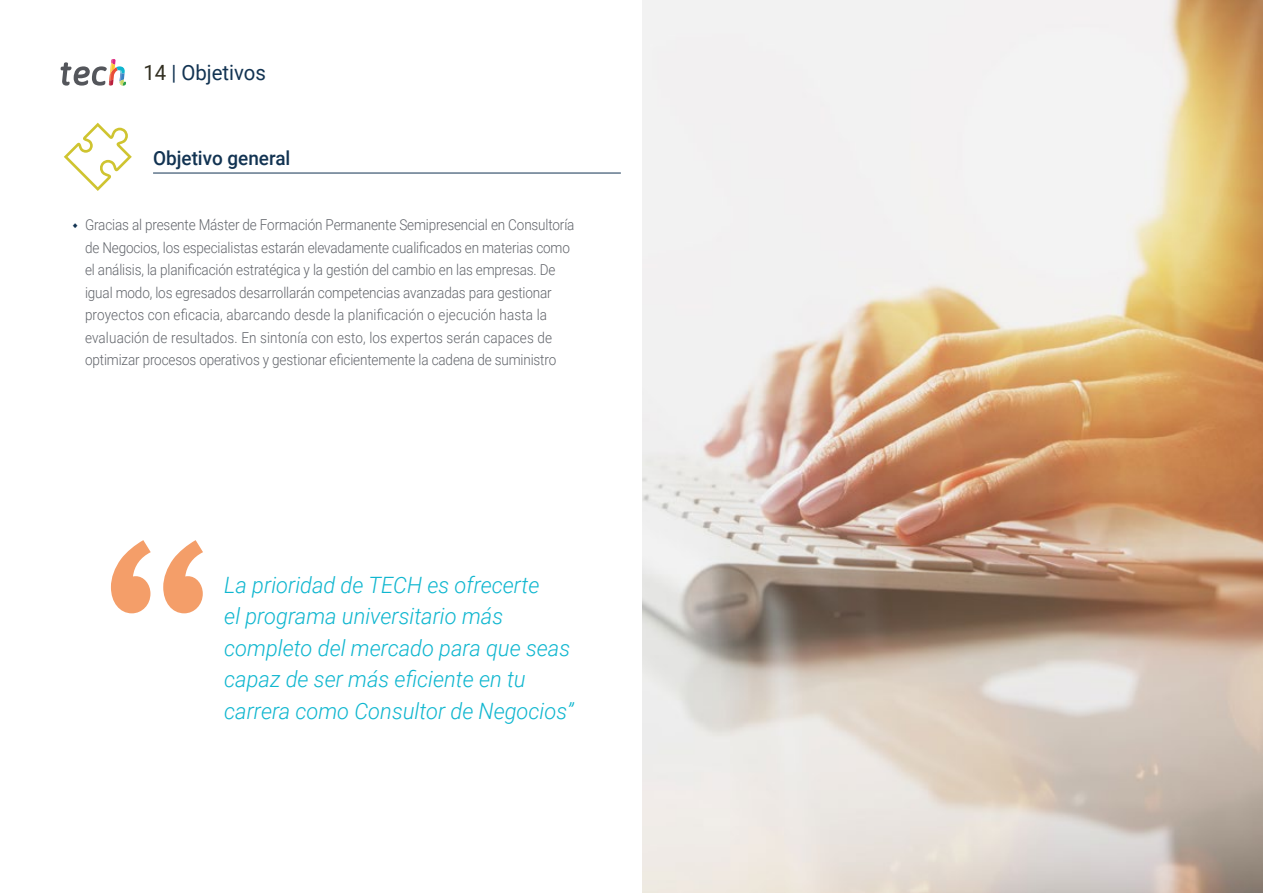
<style>
.page{position:relative;width:1263px;height:893px;background:#fff}
.page>*{position:absolute;margin:0;border:0;box-sizing:border-box;transform-origin:0 0}
.t1{font:italic 300 22.5px/31.5px "Roboto";color:#0fb6cf}
.t2{font:21px "Roboto";color:#123352}
.t3{font:500 19.5px "Roboto";color:#123352}
.t4{font:300 15px/22.5px "Roboto";letter-spacing:-.01em;color:#61646a;scale:.9 1}
.s1{color:#312e20}
</style>
<div class="page">
<svg style="left:61px;top:59px;width:65px;height:27px"></svg>
<hr style="left:153px;top:173px;width:468px;height:1px;background:#123352">
<img style="left:642px;top:0;width:621px;height:893px">
<svg style="left:111px;top:540px;width:92px;height:73px"></svg>
<svg style="left:64px;top:123px;width:68px;height:68px"></svg>
<h2 class="t2" style="left:144px;top:57px;width:124px"><span class="s1">14</span> | Objetivos</h2>
<h3 class="t3" style="left:153px;top:144px;width:139px">Objetivo general</h3>
<p class="t4" style="left:85px;top:213px;width:545px">Gracias al presente Máster de Formación Permanente Semipresencial en Consultoría de Negocios, los especialistas estarán elevadamente cualificados en materias como el análisis, la planificación estratégica y la gestión del cambio en las empresas. De igual modo, los egresados desarrollarán competencias avanzadas para gestionar proyectos con eficacia, abarcando desde la planificación o ejecución hasta la evaluación de resultados. En sintonía con esto, los expertos serán capaces de optimizar procesos operativos y gestionar eficientemente la cadena de suministro</p>
<h1 class="t1" style="left:224px;top:568px;width:351px">La prioridad de TECH es ofrecerte<br>el programa universitario más completo del mercado para que seas capaz de ser más eficiente en tu carrera como Consultor de Negocios”</h1>
</div>
